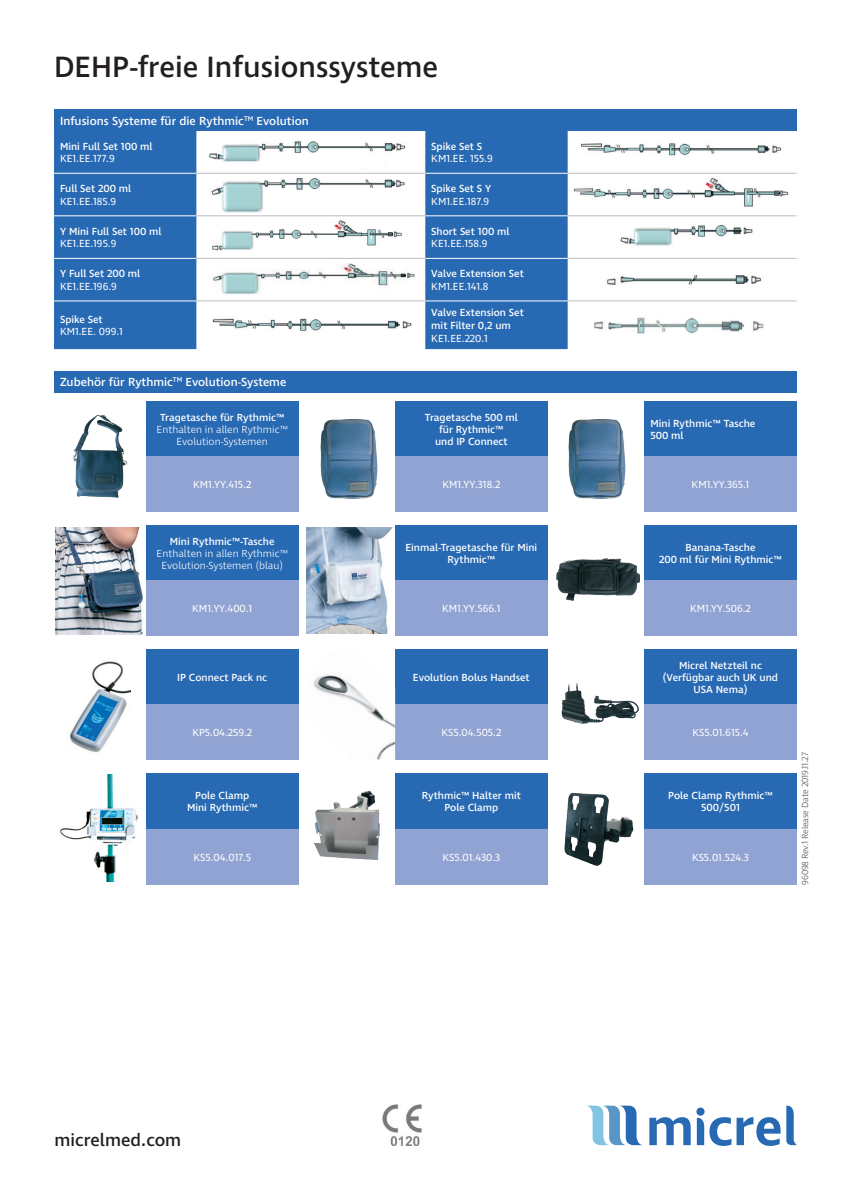
<style>
.page{position:relative;width:851px;height:1200px;background:#fff}
.page>*{position:absolute;margin:0;border:0;box-sizing:border-box;transform-origin:0 0}
.t1{font:500 30px "Ingra";color:#231f20}
.t2{font:500 18px "Ingra";color:#231f20}
.t3{font:500 12px "Ingra";color:#fff}
.t4{font:500 10.5px/12px "Ingra";color:#fff;text-align:center}
.t5{font:10.5px "Ingra";color:#fff}
.t6{font:300 10.5px/12px "Ingra";color:#fff;text-align:center}
.t7{font:300 9px "Ingra";letter-spacing:-.02em;color:#535249}
</style>
<div class="page">
<div style="left:54px;top:109px;width:742px;height:22px;background:#2869b3"></div>
<svg style="left:54px;top:131px;width:513px;height:218px;background:#487fbe"></svg>
<hr style="left:54px;top:173px;width:142px;height:1px;background:#fff">
<hr style="left:54px;top:215px;width:142px;height:1px;background:#fff">
<hr style="left:54px;top:258px;width:142px;height:1px;background:#fff">
<hr style="left:54px;top:300px;width:142px;height:1px;background:#fff">
<hr style="left:425px;top:173px;width:142px;height:1px;background:#fff">
<hr style="left:425px;top:215px;width:142px;height:1px;background:#fff">
<hr style="left:425px;top:258px;width:142px;height:1px;background:#fff">
<hr style="left:425px;top:300px;width:142px;height:1px;background:#fff">
<hr style="left:196px;top:173px;width:229px;height:1px;background:#bcbdc0">
<hr style="left:196px;top:215px;width:229px;height:1px;background:#bcbdc0">
<hr style="left:196px;top:258px;width:229px;height:1px;background:#bcbdc0">
<hr style="left:196px;top:300px;width:229px;height:1px;background:#bcbdc0">
<hr style="left:567px;top:173px;width:229px;height:1px;background:#bcbdc0">
<hr style="left:567px;top:215px;width:229px;height:1px;background:#bcbdc0">
<hr style="left:567px;top:258px;width:229px;height:1px;background:#bcbdc0">
<hr style="left:567px;top:300px;width:229px;height:1px;background:#bcbdc0">
<img style="left:581px;top:143px;width:201px;height:13px">
<img style="left:574px;top:177px;width:215px;height:30px">
<img style="left:620px;top:224px;width:133px;height:22px">
<img style="left:607px;top:274px;width:154px;height:11px">
<img style="left:594px;top:317px;width:170px;height:17px">
<img style="left:204px;top:177px;width:205px;height:36px">
<img style="left:200px;top:220px;width:206px;height:36px">
<img style="left:201px;top:263px;width:215px;height:37px">
<img style="left:204px;top:307px;width:215px;height:37px">
<img style="left:204px;top:134px;width:215px;height:36px">
<svg style="left:586px;top:1105px;width:54px;height:39px"></svg>
<div style="left:696px;top:1107px;width:8px;height:8px;background:#2869b3;border-radius:50%"></div>
<svg style="left:649px;top:1117px;width:41px;height:27px"></svg>
<svg style="left:696px;top:1117px;width:84px;height:28px"></svg>
<svg style="left:786px;top:1105px;width:10px;height:39px"></svg>
<div style="left:54px;top:371px;width:742px;height:21px;background:#2869b3"></div>
<div style="left:146px;top:401px;width:152px;height:55px;background:#2869b3"></div>
<div style="left:146px;top:456px;width:152px;height:55px;background:#91a3d2"></div>
<div style="left:146px;top:525px;width:152px;height:55px;background:#2869b3"></div>
<div style="left:146px;top:580px;width:152px;height:55px;background:#91a3d2"></div>
<div style="left:146px;top:773px;width:152px;height:55px;background:#2869b3"></div>
<div style="left:146px;top:828px;width:152px;height:56px;background:#91a3d2"></div>
<img style="left:73px;top:415px;width:55px;height:83px">
<img style="left:55px;top:528px;width:88px;height:106px">
<img style="left:60px;top:774px;width:78px;height:107px">
<div style="left:395px;top:401px;width:152px;height:55px;background:#2869b3"></div>
<div style="left:395px;top:456px;width:152px;height:55px;background:#91a3d2"></div>
<div style="left:146px;top:649px;width:152px;height:55px;background:#2869b3"></div>
<div style="left:146px;top:704px;width:152px;height:56px;background:#91a3d2"></div>
<div style="left:395px;top:773px;width:152px;height:55px;background:#2869b3"></div>
<div style="left:395px;top:828px;width:152px;height:56px;background:#91a3d2"></div>
<img style="left:320px;top:419px;width:58px;height:80px">
<div style="left:644px;top:401px;width:152px;height:55px;background:#2869b3"></div>
<div style="left:644px;top:456px;width:152px;height:55px;background:#91a3d2"></div>
<div style="left:644px;top:649px;width:152px;height:55px;background:#2869b3"></div>
<div style="left:644px;top:704px;width:152px;height:56px;background:#91a3d2"></div>
<div style="left:395px;top:525px;width:152px;height:55px;background:#2869b3"></div>
<div style="left:395px;top:580px;width:152px;height:55px;background:#91a3d2"></div>
<div style="left:644px;top:773px;width:152px;height:55px;background:#2869b3"></div>
<div style="left:644px;top:828px;width:152px;height:56px;background:#91a3d2"></div>
<div style="left:395px;top:649px;width:152px;height:55px;background:#2869b3"></div>
<div style="left:395px;top:704px;width:152px;height:56px;background:#91a3d2"></div>
<img style="left:313px;top:675px;width:82px;height:84px">
<img style="left:568px;top:419px;width:58px;height:80px">
<div style="left:644px;top:525px;width:152px;height:55px;background:#2869b3"></div>
<div style="left:644px;top:580px;width:152px;height:55px;background:#91a3d2"></div>
<img style="left:556px;top:558px;width:83px;height:42px">
<img style="left:561px;top:683px;width:78px;height:41px">
<img style="left:306px;top:527px;width:87px;height:106px">
<img style="left:70px;top:661px;width:61px;height:92px">
<img style="left:314px;top:790px;width:66px;height:70px">
<img style="left:564px;top:792px;width:70px;height:74px">
<img style="left:382px;top:1104px;width:40px;height:41px">
<p class="t1" style="left:54px;top:48px;width:385px">DEHP-freie Infusionssysteme</p>
<p class="t3" style="left:60px;top:113px;width:250px">Infusions Systeme für die Rythmic<sup>TM</sup> Evolution</p>
<p class="t4" style="left:60px;top:141px;width:94px">Mini Full Set 100 ml</p>
<p class="t5" style="left:60px;top:152px;width:56px">KE1.EE.177.9</p>
<p class="t4" style="left:431px;top:141px;width:52px">Spike Set S</p>
<p class="t5" style="left:431px;top:152px;width:63px">KM1.EE. 155.9</p>
<p class="t4" style="left:60px;top:183px;width:73px">Full Set 200 ml</p>
<p class="t5" style="left:60px;top:195px;width:58px">KE1.EE.185.9</p>
<p class="t4" style="left:431px;top:183px;width:61px">Spike Set S Y</p>
<p class="t5" style="left:431px;top:195px;width:59px">KM1.EE.187.9</p>
<p class="t4" style="left:60px;top:226px;width:103px">Y Mini Full Set 100 ml</p>
<p class="t5" style="left:60px;top:237px;width:58px">KE1.EE.195.9</p>
<p class="t4" style="left:431px;top:226px;width:80px">Short Set 100 ml</p>
<p class="t5" style="left:431px;top:237px;width:58px">KE1.EE.158.9</p>
<p class="t4" style="left:60px;top:268px;width:82px">Y Full Set 200 ml</p>
<p class="t5" style="left:60px;top:280px;width:58px">KE1.EE.196.9</p>
<p class="t4" style="left:431px;top:268px;width:94px">Valve Extension Set</p>
<p class="t5" style="left:431px;top:280px;width:59px">KM1.EE.141.8</p>
<p class="t4" style="left:60px;top:313px;width:44px">Spike Set</p>
<p class="t5" style="left:60px;top:325px;width:64px">KM1.EE. 099.1</p>
<p class="t4" style="left:431px;top:307px;width:94px;line-height:12.6px;text-align:left">Valve Extension Set mit Filter 0,2 um</p>
<p class="t5" style="left:431px;top:331px;width:58px">KE1.EE.220.1</p>
<p class="t3" style="left:60px;top:374px;width:228px">Zubehör für Rythmic<sup>TM</sup> Evolution-Systeme</p>
<p class="t4" style="left:160px;top:411px;width:126px">Tragetasche für Rythmic™</p>
<p class="t6" style="left:157px;top:423px;width:133px">Enthalten in allen Rythmic™<br>Evolution-Systemen</p>
<p class="t5" style="left:193px;top:478px;width:60px">KM1.YY.415.2</p>
<p class="t4" style="left:425px;top:411px;width:94px">Tragetasche 500 ml für Rythmic™<br>und IP Connect</p>
<p class="t5" style="left:442px;top:478px;width:59px">KM1.YY.318.2</p>
<p class="t4" style="left:170px;top:535px;width:106px">Mini Rythmic™-Tasche</p>
<p class="t6" style="left:157px;top:547px;width:133px">Enthalten in allen Rythmic™<br>Evolution-Systemen (blau)</p>
<p class="t5" style="left:192px;top:602px;width:61px">KM1.YY.400.1</p>
<p class="t4" style="left:405px;top:541px;width:133px">Einmal-Tragetasche für Mini<br>Rythmic™</p>
<p class="t5" style="left:442px;top:602px;width:60px">KM1.YY.566.1</p>
<p class="t4" style="left:177px;top:672px;width:91px">IP Connect Pack nc</p>
<p class="t4" style="left:413px;top:672px;width:118px">Evolution Bolus Handset</p>
<p class="t5" style="left:192px;top:726px;width:61px">KP5.04.259.2</p>
<p class="t5" style="left:441px;top:726px;width:61px">KS5.04.505.2</p>
<p class="t4" style="left:195px;top:790px;width:56px">Pole Clamp</p>
<p class="t4" style="left:187px;top:802px;width:72px">Mini Rythmic™</p>
<p class="t5" style="left:193px;top:850px;width:59px">KS5.04.017.5</p>
<p class="t4" style="left:421px;top:790px;width:101px">Rythmic™ Halter mit<br>Pole Clamp</p>
<p class="t5" style="left:442px;top:850px;width:59px">KS5.01.430.3</p>
<p class="t2" style="left:55px;top:1128px;width:128px">micrelmed.com</p>
<p class="t4" style="left:650px;top:417px;width:106px;text-align:left">Mini Rythmic™ Tasche<br>500 ml</p>
<p class="t5" style="left:691px;top:478px;width:59px">KM1.YY.365.1</p>
<p class="t4" style="left:659px;top:541px;width:124px">Banana-Tasche<br>200 ml für Mini Rythmic™</p>
<p class="t5" style="left:690px;top:601px;width:62px">KM1.YY.506.2</p>
<p class="t4" style="left:662px;top:660px;width:117px">Micrel Netzteil nc (Verfügbar auch UK und<br>USA Nema)</p>
<p class="t5" style="left:692px;top:726px;width:58px">KS5.01.615.4</p>
<p class="t4" style="left:668px;top:790px;width:106px">Pole Clamp Rythmic™<br>500/501</p>
<p class="t5" style="left:692px;top:850px;width:58px">KS5.01.524.3</p>
<p class="t7" style="left:799px;top:884px;width:134px;rotate:-90deg">96098 Rev.1 Release Date 2019.11.27</p>
</div>
